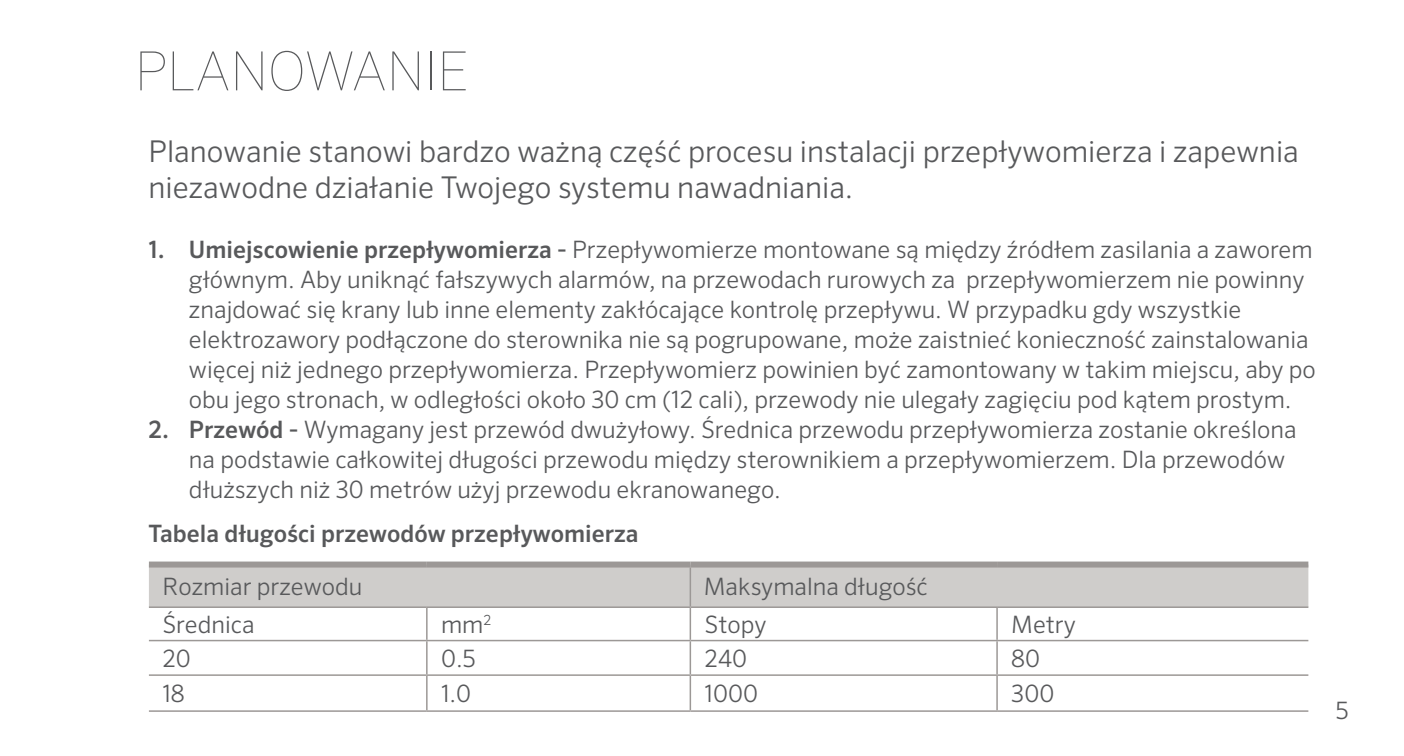
<style>
.page{position:relative;width:1404px;height:756px;background:#fff}
.page>*{position:absolute;margin:0;border:0;box-sizing:border-box;transform-origin:0 0}
.t1{font:100 54px "Sero Pro";color:#58595b}
.t2{font:300 30px/36px "Sero Pro";color:#58595b}
.t3{font:300 24px/30px "Sero Pro";color:#58595b}
.t4{font:500 24px "Sero Pro";color:#58595b}
.s1{font-weight:500}
</style>
<div class="page">
<div style="left:149px;top:568px;width:1159px;height:38px;background:#cfcdcb"></div>
<div style="left:149px;top:562px;width:278px;height:6px;background:#9c9896"></div>
<div style="left:427px;top:562px;width:263px;height:6px;background:#9c9896"></div>
<div style="left:690px;top:562px;width:307px;height:6px;background:#9c9896"></div>
<div style="left:997px;top:562px;width:311px;height:6px;background:#9c9896"></div>
<hr style="left:149px;top:606px;width:278px;height:2px;background:#9c9896">
<hr style="left:427px;top:606px;width:263px;height:2px;background:#9c9896">
<hr style="left:690px;top:606px;width:307px;height:2px;background:#9c9896">
<hr style="left:997px;top:606px;width:311px;height:2px;background:#9c9896">
<hr style="left:149px;top:640px;width:278px;height:1px;background:#9c9896">
<hr style="left:427px;top:640px;width:263px;height:1px;background:#9c9896">
<hr style="left:690px;top:640px;width:307px;height:1px;background:#9c9896">
<hr style="left:997px;top:640px;width:311px;height:1px;background:#9c9896">
<hr style="left:690px;top:568px;width:1px;height:38px;background:#9c9896">
<hr style="left:426px;top:608px;width:2px;height:32px;background:#9c9896">
<hr style="left:690px;top:608px;width:1px;height:32px;background:#9c9896">
<hr style="left:996px;top:608px;width:2px;height:32px;background:#9c9896">
<hr style="left:426px;top:641px;width:2px;height:33px;background:#9c9896">
<hr style="left:690px;top:641px;width:1px;height:33px;background:#9c9896">
<hr style="left:996px;top:641px;width:2px;height:33px;background:#9c9896">
<hr style="left:426px;top:676px;width:2px;height:34px;background:#9c9896">
<hr style="left:690px;top:676px;width:1px;height:34px;background:#9c9896">
<hr style="left:996px;top:676px;width:2px;height:34px;background:#9c9896">
<hr style="left:149px;top:674px;width:278px;height:2px;background:#9c9896">
<hr style="left:427px;top:674px;width:263px;height:2px;background:#9c9896">
<hr style="left:690px;top:674px;width:307px;height:2px;background:#9c9896">
<hr style="left:997px;top:674px;width:311px;height:2px;background:#9c9896">
<hr style="left:149px;top:710px;width:278px;height:2px;background:#9c9896">
<hr style="left:427px;top:710px;width:263px;height:2px;background:#9c9896">
<hr style="left:690px;top:710px;width:307px;height:2px;background:#9c9896">
<hr style="left:997px;top:710px;width:311px;height:2px;background:#9c9896">
<h1 class="t1" style="left:135px;top:40px;width:335px">PLANOWANIE</h1>
<p class="t2" style="left:148px;top:133px;width:1152px">Planowanie stanowi bardzo ważną część procesu instalacji przepływomierza i zapewnia niezawodne działanie Twojego systemu nawadniania.</p>
<p class="t3" style="left:189px;top:235px;width:1128px;text-indent:-40px"><span class="s1">1. Umiejscowienie przepływomierza -</span> Przepływomierze montowane są między źródłem zasilania a zaworem głównym. Aby uniknąć fałszywych alarmów, na przewodach rurowych za przepływomierzem nie powinny znajdować się krany lub inne elementy zakłócające kontrolę przepływu. W przypadku gdy wszystkie elektrozawory podłączone do sterownika nie są pogrupowane, może zaistnieć konieczność zainstalowania więcej niż jednego przepływomierza. Przepływomierz powinien być zamontowany w takim miejscu, aby po obu jego stronach, w odległości około 30 cm (12 cali), przewody nie ulegały zagięciu pod kątem prostym.</p>
<p class="t3" style="left:189px;top:415px;width:1109px;text-indent:-40px"><span class="s1">2. Przewód -</span> Wymagany jest przewód dwużyłowy. Średnica przewodu przepływomierza zostanie określona na podstawie całkowitej długości przewodu między sterownikiem a przepływomierzem. Dla przewodów dłuższych niż 30 metrów użyj przewodu ekranowanego.</p>
<p class="t4" style="left:148px;top:519px;width:492px">Tabela długości przewodów przepływomierza</p>
<p class="t3" style="left:162px;top:572px;width:201px">Rozmiar przewodu</p>
<p class="t3" style="left:704px;top:572px;width:225px">Maksymalna długość</p>
<p class="t3" style="left:162px;top:610px;width:94px">Średnica</p>
<p class="t3" style="left:441px;top:610px;width:52px">mm<sup>2</sup></p>
<p class="t3" style="left:705px;top:610px;width:63px">Stopy</p>
<p class="t3" style="left:1011px;top:610px;width:66px">Metry</p>
<p class="t3" style="left:162px;top:643px;width:30px">20</p>
<p class="t3" style="left:441px;top:643px;width:36px">0.5</p>
<p class="t3" style="left:705px;top:643px;width:44px">240</p>
<p class="t3" style="left:1011px;top:643px;width:30px">80</p>
<p class="t3" style="left:162px;top:679px;width:24px">18</p>
<p class="t3" style="left:441px;top:679px;width:32px">1.0</p>
<p class="t3" style="left:705px;top:679px;width:55px">1000</p>
<p class="t3" style="left:1011px;top:679px;width:44px">300</p>
<p class="t3" style="left:1336px;top:695px;width:14px">5</p>
</div>
